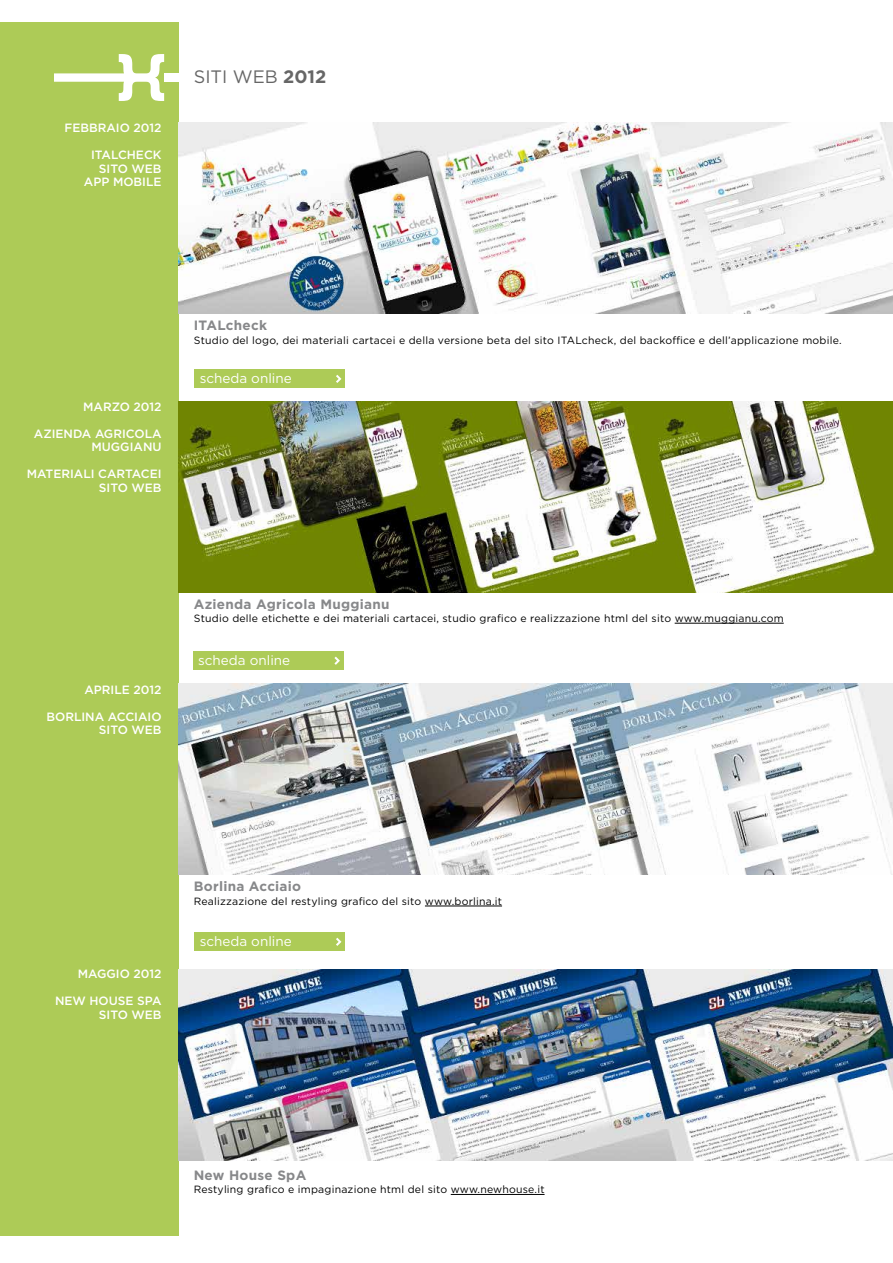
<style>
.page{position:relative;width:893px;height:1263px;background:#fff}
.page>*{position:absolute;margin:0;border:0;box-sizing:border-box;transform-origin:0 0}
.t1{font:18px "Gotham";color:#666}
.t2{font:700 13.5px "Gotham";letter-spacing:.02em;color:#87888a}
.t3{font:13.5px "Gotham";color:#fff}
.t4{font:500 12px/13.5px "Gotham";color:#fff;text-align:right}
.t5{font:10.5px "Gotham";letter-spacing:.02em;color:#000}
.s1{font-weight:700}
</style>
<div class="page">
<div style="left:0;top:23px;width:179px;height:1213px;background:#adcb57"></div>
<div style="left:164px;top:73px;width:15px;height:9px;background:#fff"></div>
<svg style="left:54px;top:54px;width:110px;height:47px"></svg>
<img style="left:179px;top:123px;width:714px;height:190px">
<hr style="left:675px;top:623px;width:109px;height:1px;background:#000">
<hr style="left:425px;top:906px;width:77px;height:1px;background:#000">
<img style="left:179px;top:684px;width:714px;height:191px">
<img style="left:179px;top:969px;width:714px;height:191px">
<img style="left:179px;top:402px;width:714px;height:190px">
<hr style="left:451px;top:1194px;width:94px;height:1px;background:#000">
<div style="left:195px;top:370px;width:150px;height:18px;background:#adcb57"></div>
<svg style="left:336px;top:375px;width:5px;height:8px"></svg>
<div style="left:193px;top:651px;width:150px;height:19px;background:#adcb57"></div>
<svg style="left:334px;top:657px;width:6px;height:8px"></svg>
<div style="left:195px;top:932px;width:150px;height:19px;background:#adcb57"></div>
<svg style="left:336px;top:938px;width:5px;height:8px"></svg>
<p class="t4" style="left:64px;top:121px;width:99px">FEBBRAIO 2012</p>
<p class="t4" style="left:84px;top:148px;width:79px">ITALCHECK<br>SITO WEB<br>APP MOBILE</p>
<h1 class="t1" style="left:194px;top:65px;width:134px">SITI WEB <span class="s1">2012</span></h1>
<p class="t4" style="left:83px;top:400px;width:80px">MARZO 2012</p>
<p class="t4" style="left:34px;top:427px;width:129px">AZIENDA AGRICOLA<br>MUGGIANU</p>
<p class="t4" style="left:27px;top:467px;width:136px">MATERIALI CARTACEI<br>SITO WEB</p>
<p class="t2" style="left:194px;top:316px;width:75px">ITALcheck</p>
<p class="t5" style="left:194px;top:333px;width:649px">Studio del logo, dei materiali cartacei e della versione beta del sito ITALcheck, del backoffice e dell’applicazione mobile.</p>
<p class="t3" style="left:200px;top:370px;width:94px">scheda online</p>
<p class="t4" style="left:84px;top:682px;width:79px">APRILE 2012</p>
<p class="t4" style="left:47px;top:709px;width:117px">BORLINA ACCIAIO<br>SITO WEB</p>
<p class="t2" style="left:194px;top:595px;width:197px">Azienda Agricola Muggianu</p>
<p class="t5" style="left:194px;top:612px;width:591px">Studio delle etichette e dei materiali cartacei, studio grafico e realizzazione html del sito www.muggianu.com</p>
<p class="t3" style="left:198px;top:651px;width:94px">scheda online</p>
<p class="t4" style="left:78px;top:967px;width:85px">MAGGIO 2012</p>
<p class="t4" style="left:55px;top:994px;width:108px">NEW HOUSE SPA<br>SITO WEB</p>
<p class="t2" style="left:194px;top:878px;width:109px">Borlina Acciaio</p>
<p class="t5" style="left:194px;top:894px;width:310px">Realizzazione del restyling grafico del sito www.borlina.it</p>
<p class="t3" style="left:200px;top:933px;width:94px">scheda online</p>
<p class="t2" style="left:194px;top:1166px;width:114px">New House SpA</p>
<p class="t5" style="left:194px;top:1183px;width:352px">Restyling grafico e impaginazione html del sito www.newhouse.it</p>
</div>
